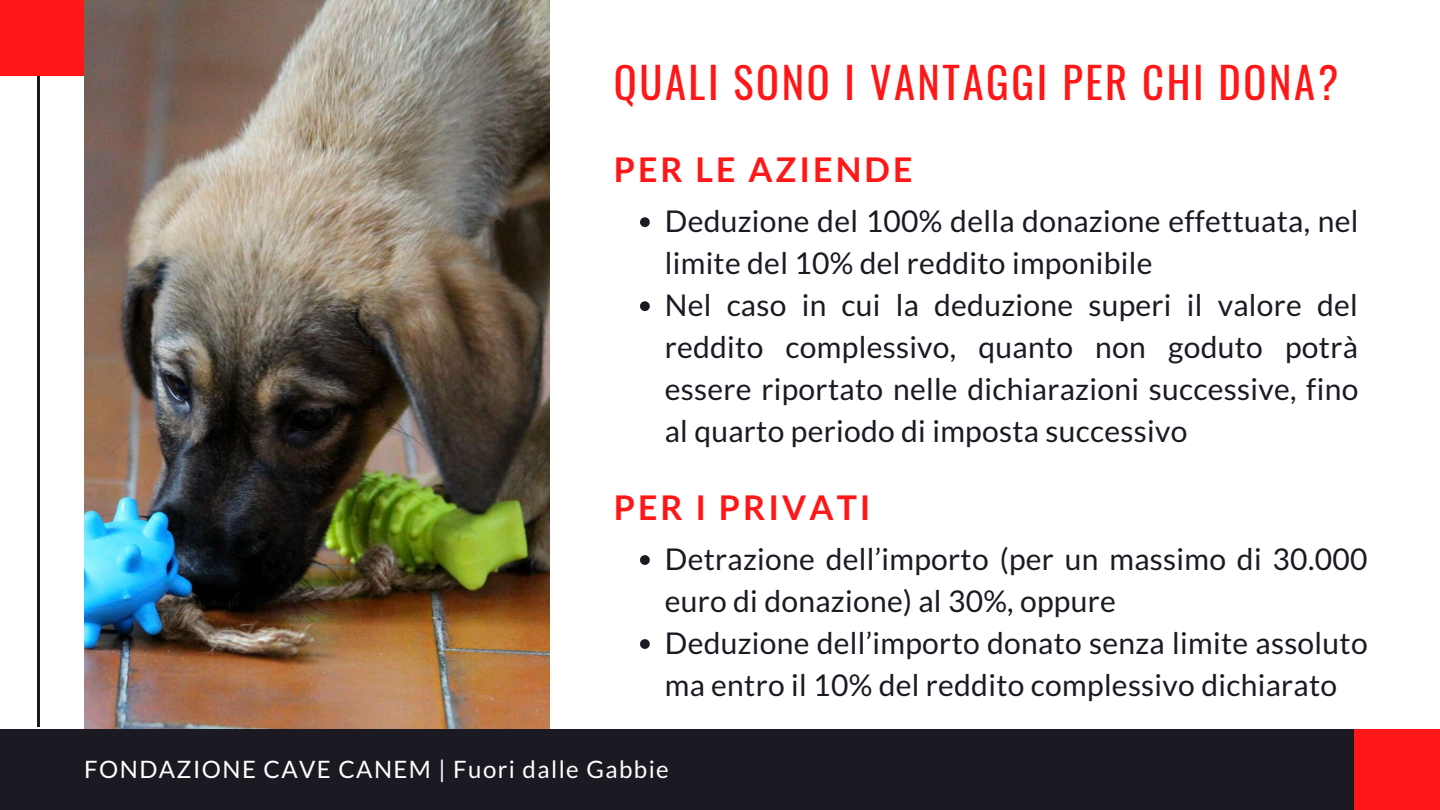
<style>
.page{position:relative;width:1440px;height:810px;background:#fff}
.page>*{position:absolute;margin:0;border:0;box-sizing:border-box;transform-origin:0 0}
.t1{font:42.5px "Oswald";letter-spacing:.06em;color:#ff1616}
.t2{font:700 34px "Lato";letter-spacing:.09em;color:#ff1616}
.t3{font:30px/42px "Lato";letter-spacing:.01em;color:#1b1922}
.t4{font:24px "Lato";letter-spacing:.06em;color:#fff}
</style>
<div class="page">
<img style="left:84px;top:0;width:466px;height:729px">
<hr style="left:37px;top:76px;width:3px;height:651px;background:#1b1922">
<div style="left:0;top:729px;width:1440px;height:81px;background:#1b1922"></div>
<div style="left:0;top:0;width:84px;height:75px;background:#ff1616"></div>
<div style="left:1354px;top:729px;width:86px;height:81px;background:#ff1616"></div>
<svg style="left:640px;top:217px;width:10px;height:10px"></svg>
<svg style="left:640px;top:301px;width:10px;height:10px"></svg>
<svg style="left:640px;top:555px;width:10px;height:10px"></svg>
<svg style="left:640px;top:639px;width:10px;height:10px"></svg>
<h1 class="t1" style="left:614px;top:50px;width:726px">QUALI SONO I VANTAGGI PER CHI DONA?</h1>
<p class="t2" style="left:614px;top:148px;width:300px">PER LE AZIENDE</p>
<p class="t3" style="left:665px;top:200px;width:695px">Deduzione del 100% della donazione effettuata, nel limite del 10% del reddito imponibile<br>Nel caso in cui la deduzione superi il valore del reddito complessivo, quanto non goduto potrà essere riportato nelle dichiarazioni successive, fino al quarto periodo di imposta successivo</p>
<p class="t2" style="left:614px;top:486px;width:258px">PER I PRIVATI</p>
<p class="t3" style="left:665px;top:538px;width:704px">Detrazione dell’importo (per un massimo di 30.000 euro di donazione) al 30%, oppure<br>Deduzione dell’importo donato senza limite assoluto ma entro il 10% del reddito complessivo dichiarato</p>
<p class="t4" style="left:84px;top:754px;width:586px">FONDAZIONE CAVE CANEM | Fuori dalle Gabbie</p>
</div>
